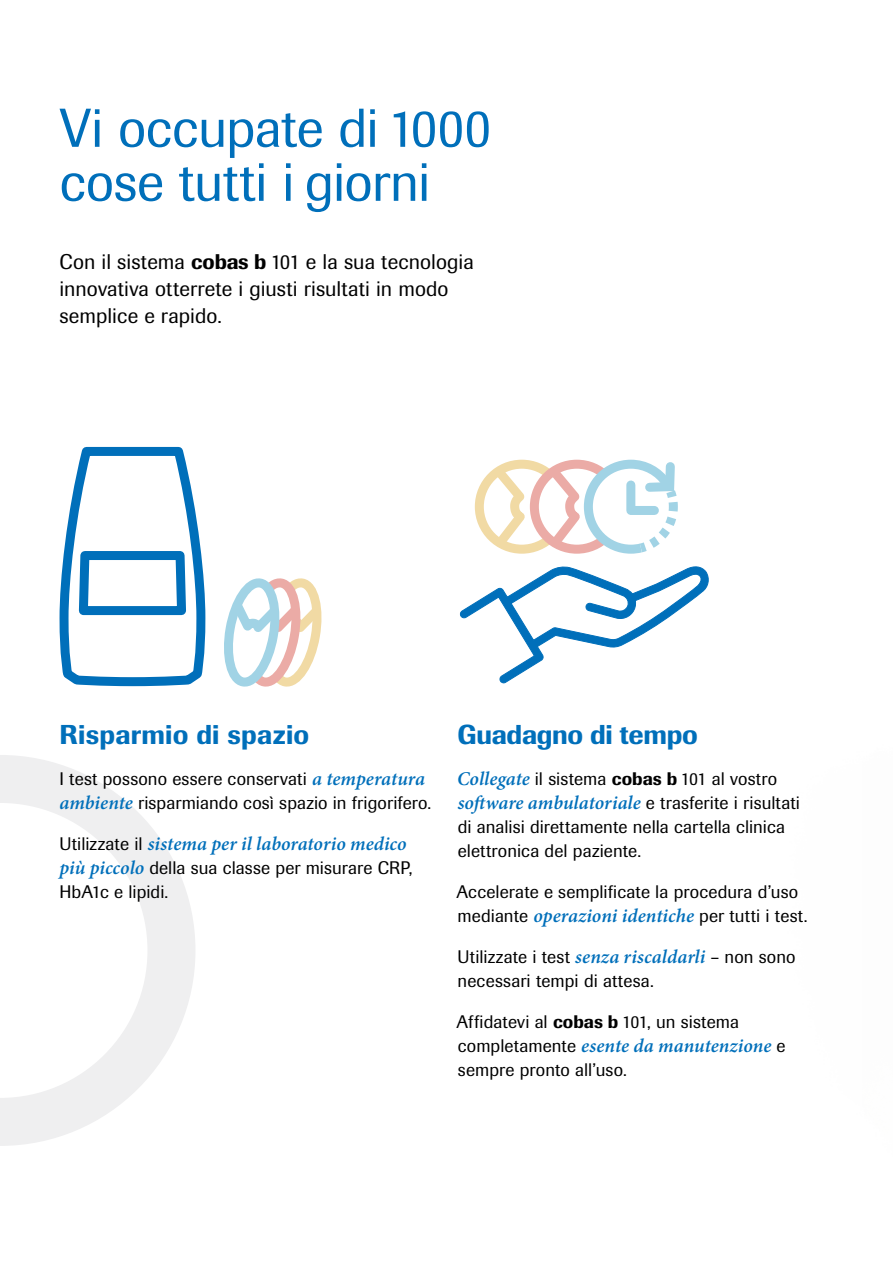
<style>
.page{position:relative;width:893px;height:1263px;background:#fff}
.page>*{position:absolute;margin:0;border:0;box-sizing:border-box;transform-origin:0 0}
.t1{font:54px/54px "Imago Pro";letter-spacing:-.01em;color:#006fba}
.t2{font:500 27px "Imago Pro";letter-spacing:.005em;color:#006fba}
.t3{font:21px/27px "Imago Pro";letter-spacing:.005em;color:#000}
.t4{font:italic 600 19.5px "Minion Pro";color:#006fba}
.t5{font:18px/24px "Imago Pro";letter-spacing:.005em;color:#000}
.s1{font-weight:500}
.s2{font-family:"Minion Pro";font-weight:600;font-style:italic;font-size:19.5px;color:#006fba}
.s3{font-family:"Imago Pro";font-weight:400;font-style:normal;font-size:18px;color:#000}
</style>
<div class="page">
<svg style="left:0;top:755px;width:195px;height:391px"></svg>
<svg style="left:479px;top:464px;width:85px;height:85px"></svg>
<div style="left:475px;top:460px;width:94px;height:94px;border:9px solid #f1daa4;border-radius:50%"></div>
<svg style="left:485px;top:459px;width:44px;height:95px"></svg>
<div style="left:530px;top:460px;width:94px;height:94px;border:9px solid #ebaba6;border-radius:50%"></div>
<svg style="left:540px;top:459px;width:138px;height:95px"></svg>
<svg style="left:459px;top:566px;width:250px;height:118px"></svg>
<svg style="left:59px;top:446px;width:147px;height:241px"></svg>
<svg style="left:224px;top:578px;width:98px;height:109px"></svg>
<h1 class="t1" style="left:60px;top:100px;width:433px">Vi occupate di 1000 cose tutti i giorni</h1>
<p class="t3" style="left:60px;top:248px;width:416px">Con il sistema <span class="s1">cobas b</span> 101 e la sua tecnologia innovativa otterrete i giusti risultati in modo semplice e rapido.</p>
<h2 class="t2" style="left:60px;top:717px;width:251px">Risparmio di spazio</h2>
<p class="t5" style="left:60px;top:767px;width:373px">I test possono essere conservati <span class="s2">a temperatura ambiente</span> risparmiando così spazio in frigorifero.</p>
<p class="t4" style="left:60px;top:830px;width:349px"><span class="s3">Utilizzate il</span> sistema per il laboratorio medico</p>
<p class="t5" style="left:60px;top:856px;width:354px"><span class="s2">più piccolo</span> della sua classe per misurare CRP,<br>HbA1c e lipidi.</p>
<h2 class="t2" style="left:457px;top:717px;width:242px">Guadagno di tempo</h2>
<p class="t5" style="left:457px;top:767px;width:322px"><span class="s2">Collegate</span> il sistema <span class="s1">cobas b</span> 101 al vostro</p>
<p class="t4" style="left:458px;top:789px;width:344px">software ambulatoriale <span class="s3">e trasferite i risultati</span></p>
<p class="t5" style="left:458px;top:815px;width:329px">di analisi direttamente nella cartella clinica elettronica del paziente.</p>
<p class="t5" style="left:456px;top:880px;width:352px">Accelerate e semplificate la procedura d’uso mediante <span class="s2">operazioni identiche</span> per tutti i test.</p>
<p class="t5" style="left:458px;top:945px;width:339px">Utilizzate i test <span class="s2">senza riscaldarli</span> – non sono necessari tempi di attesa.</p>
<p class="t5" style="left:456px;top:1010px;width:284px">Affidatevi al <span class="s1">cobas b</span> 101, un sistema</p>
<p class="t4" style="left:458px;top:1032px;width:329px"><span class="s3">completamente</span> esente da manutenzione <span class="s3">e</span></p>
<p class="t5" style="left:458px;top:1058px;width:170px">sempre pronto all’uso.</p>
</div>
